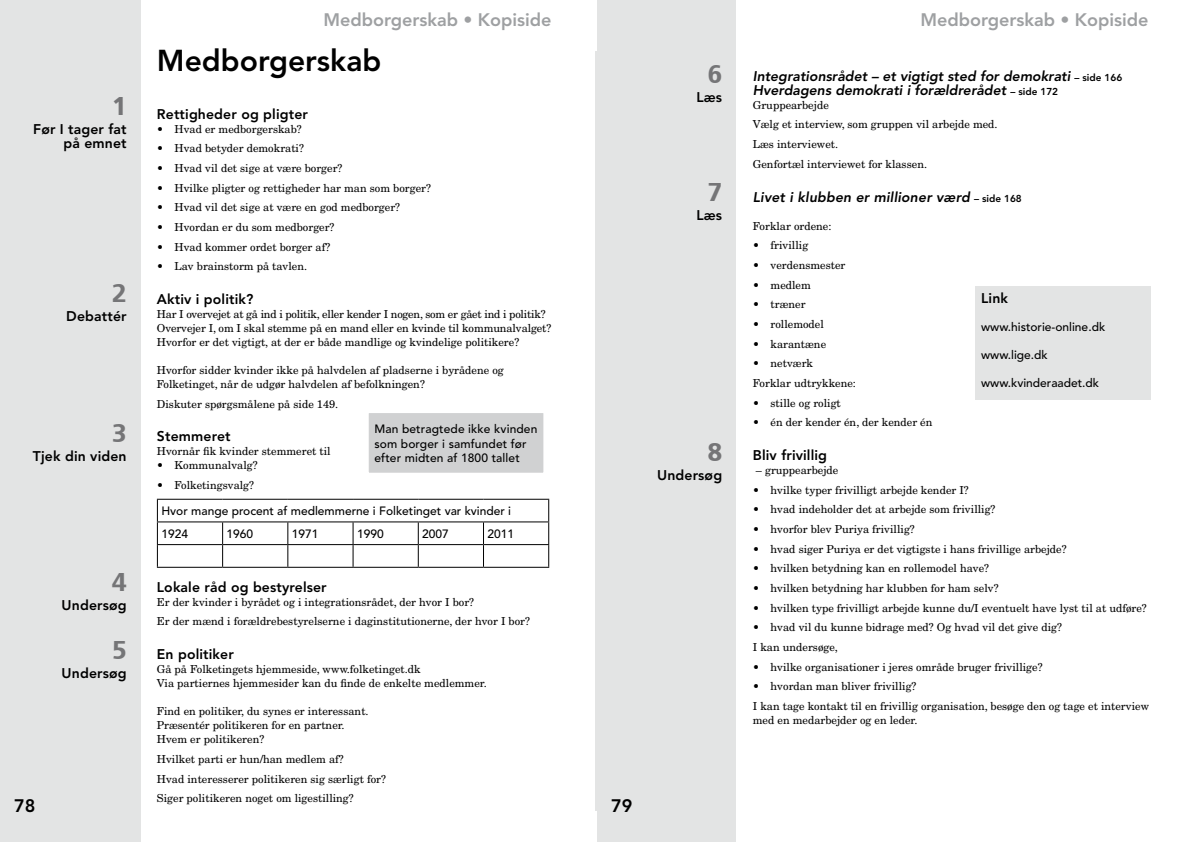
<style>
.page{position:relative;width:1191px;height:842px;background:#fff}
.page>*{position:absolute;margin:0;border:0;box-sizing:border-box;transform-origin:0 0}
.t1{font:800 30px "Avenir";color:#000}
.t2{font:24px "Charcoal CY";color:#757577}
.t3{font:800 18px "Avenir";color:#9ea0a2}
.t4{font:800 18px "Avenir";color:#000}
.t5{font:800 14px/14px "Avenir";letter-spacing:.01em;color:#000;text-align:right}
.t6{font:italic 800 14px/14px "Avenir";color:#000}
.t7{font:500 12px/14px "Avenir";color:#000}
.t8{font:11px/19.7px "New Century Schlbk";color:#000}
.s1{font-style:normal;font-size:10px}
</style>
<div class="page">
<div style="left:597px;top:0;width:139px;height:842px;background:#e3e4e4"></div>
<div style="left:0;top:0;width:140px;height:842px;background:#e3e4e4"></div>
<hr style="left:157px;top:499px;width:66px;height:1px;background:#000">
<hr style="left:223px;top:499px;width:65px;height:1px;background:#000">
<hr style="left:288px;top:499px;width:65px;height:1px;background:#000">
<hr style="left:353px;top:499px;width:65px;height:1px;background:#000">
<hr style="left:418px;top:499px;width:65px;height:1px;background:#000">
<hr style="left:483px;top:499px;width:66px;height:1px;background:#000">
<hr style="left:157px;top:521px;width:66px;height:1px;background:#000">
<hr style="left:223px;top:521px;width:65px;height:1px;background:#000">
<hr style="left:288px;top:521px;width:65px;height:1px;background:#000">
<hr style="left:353px;top:521px;width:65px;height:1px;background:#000">
<hr style="left:418px;top:521px;width:65px;height:1px;background:#000">
<hr style="left:483px;top:521px;width:66px;height:1px;background:#000">
<hr style="left:157px;top:544px;width:66px;height:1px;background:#000">
<svg style="left:157px;top:500px;width:1px;height:67px"></svg>
<hr style="left:223px;top:544px;width:65px;height:1px;background:#000">
<svg style="left:222px;top:522px;width:1px;height:45px"></svg>
<hr style="left:288px;top:544px;width:65px;height:1px;background:#000">
<svg style="left:287px;top:522px;width:1px;height:45px"></svg>
<hr style="left:353px;top:544px;width:65px;height:1px;background:#000">
<svg style="left:352px;top:522px;width:1px;height:45px"></svg>
<hr style="left:418px;top:544px;width:65px;height:1px;background:#000">
<svg style="left:418px;top:522px;width:1px;height:45px"></svg>
<hr style="left:483px;top:544px;width:66px;height:1px;background:#000">
<svg style="left:483px;top:522px;width:1px;height:45px"></svg>
<svg style="left:548px;top:500px;width:1px;height:67px"></svg>
<hr style="left:157px;top:567px;width:66px;height:1px;background:#000">
<hr style="left:223px;top:567px;width:65px;height:1px;background:#000">
<hr style="left:288px;top:567px;width:65px;height:1px;background:#000">
<hr style="left:353px;top:567px;width:65px;height:1px;background:#000">
<hr style="left:418px;top:567px;width:65px;height:1px;background:#000">
<hr style="left:483px;top:567px;width:66px;height:1px;background:#000">
<div style="left:368px;top:412px;width:176px;height:62px;background:#d0d1d2"></div>
<div style="left:367px;top:411px;width:178px;height:64px;border:2px solid #fff"></div>
<div style="left:595px;top:51px;width:135px;height:759px;background:#e3e4e4"></div>
<div style="left:975px;top:286px;width:176px;height:114px;background:#e3e4e4"></div>
<h3 class="t3" style="left:323px;top:9px;width:230px">Medborgerskab • Kopiside</h3>
<h3 class="t3" style="left:920px;top:9px;width:230px">Medborgerskab • Kopiside</h3>
<h2 class="t2" style="left:112px;top:91px;width:16px">1</h2>
<p class="t5" style="left:33px;top:122px;width:95px">Før I tager fat på emnet</p>
<h2 class="t2" style="left:112px;top:278px;width:16px">2</h2>
<p class="t5" style="left:66px;top:309px;width:62px">Debattér</p>
<h2 class="t2" style="left:112px;top:418px;width:16px">3</h2>
<p class="t5" style="left:33px;top:449px;width:95px">Tjek din viden</p>
<h1 class="t1" style="left:157px;top:43px;width:226px">Medborgerskab</h1>
<p class="t5" style="left:157px;top:107px;width:153px">Rettigheder og pligter</p>
<p class="t8" style="left:157px;top:119px;width:146px">• Hvad er medborgerskab?</p>
<p class="t8" style="left:157px;top:139px;width:149px">• Hvad betyder demokrati?</p>
<p class="t8" style="left:157px;top:158px;width:187px">• Hvad vil det sige at være borger?</p>
<p class="t8" style="left:157px;top:178px;width:275px">• Hvilke pligter og rettigheder har man som borger?</p>
<p class="t8" style="left:157px;top:198px;width:245px">• Hvad vil det sige at være en god medborger?</p>
<p class="t8" style="left:157px;top:217px;width:179px">• Hvordan er du som medborger?</p>
<p class="t8" style="left:157px;top:237px;width:175px">• Hvad kommer ordet borger af?</p>
<p class="t8" style="left:157px;top:257px;width:152px">• Lav brainstorm på tavlen.</p>
<p class="t5" style="left:157px;top:292px;width:98px">Aktiv i politik?</p>
<p class="t8" style="left:157px;top:307px;width:396px;line-height:14px">Har I overvejet at gå ind i politik, eller kender I nogen, som er gået ind i politik?<br>Overvejer I, om I skal stemme på en mand eller en kvinde til kommunalvalget?<br>Hvorfor er det vigtigt, at der er både mandlige og kvindelige politikere?</p>
<p class="t8" style="left:157px;top:363px;width:348px;line-height:14px">Hvorfor sidder kvinder ikke på halvdelen af pladserne i byrådene og<br>Folketinget, når de udgør halvdelen af befolkningen?</p>
<p class="t8" style="left:157px;top:394px;width:183px">Diskuter spørgsmålene på side 149.</p>
<p class="t5" style="left:157px;top:429px;width:75px">Stemmeret</p>
<p class="t8" style="left:157px;top:442px;width:175px">Hvornår fik kvinder stemmeret til</p>
<p class="t8" style="left:157px;top:456px;width:102px">• Kommunalvalg?</p>
<p class="t8" style="left:157px;top:475px;width:99px">• Folketingsvalg?</p>
<p class="t7" style="left:161px;top:500px;width:351px;line-height:22.7px">Hvor mange procent af medlemmerne i Folketinget var kvinder i<br>1924</p>
<p class="t7" style="left:374px;top:423px;width:164px">Man betragtede ikke kvinden som borger i samfundet før efter midten af 1800 tallet</p>
<p class="t7" style="left:227px;top:527px;width:28px">1960</p>
<p class="t7" style="left:292px;top:527px;width:28px">1971</p>
<p class="t7" style="left:357px;top:527px;width:28px">1990</p>
<p class="t7" style="left:422px;top:527px;width:28px">2007</p>
<p class="t7" style="left:487px;top:527px;width:28px">2011</p>
<h2 class="t2" style="left:112px;top:567px;width:16px">4</h2>
<p class="t5" style="left:62px;top:598px;width:67px">Undersøg</p>
<h2 class="t2" style="left:112px;top:635px;width:16px">5</h2>
<p class="t5" style="left:62px;top:666px;width:67px">Undersøg</p>
<p class="t5" style="left:157px;top:580px;width:171px">Lokale råd og bestyrelser</p>
<p class="t8" style="left:157px;top:592px;width:374px">Er der kvinder i byrådet og i integrationsrådet, der hvor I bor?<br>Er der mænd i forældrebestyrelserne i daginstitutionerne, der hvor I bor?</p>
<p class="t5" style="left:157px;top:647px;width:79px">En politiker</p>
<p class="t8" style="left:157px;top:662px;width:331px;line-height:14px">Gå på Folketingets hjemmeside, www.folketinget.dk<br>Via partiernes hjemmesider kan du finde de enkelte medlemmer.</p>
<p class="t8" style="left:157px;top:704px;width:213px;line-height:14px">Find en politiker, du synes er interessant.<br>Præsentér politikeren for en partner.<br>Hvem er politikeren?</p>
<p class="t8" style="left:157px;top:749px;width:230px">Hvilket parti er hun/han medlem af?<br>Hvad interesserer politikeren sig særligt for?<br>Siger politikeren noget om ligestilling?</p>
<h3 class="t4" style="left:14px;top:795px;width:23px">78</h3>
<h3 class="t4" style="left:611px;top:795px;width:23px">79</h3>
<h2 class="t2" style="left:707px;top:59px;width:16px">6</h2>
<p class="t5" style="left:696px;top:90px;width:27px">Læs</p>
<h2 class="t2" style="left:707px;top:177px;width:16px">7</h2>
<p class="t5" style="left:696px;top:208px;width:27px">Læs</p>
<h2 class="t2" style="left:707px;top:437px;width:16px">8</h2>
<p class="t5" style="left:657px;top:468px;width:67px">Undersøg</p>
<p class="t6" style="left:753px;top:69px;width:371px">Integrationsrådet – et vigtigt sted for demokrati <span class="s1">– side 166<br></span>Hverdagens demokrati i forældrerådet <span class="s1">– side 172</span></p>
<p class="t8" style="left:753px;top:95px;width:246px">Gruppearbejde<br>Vælg et interview, som gruppen vil arbejde med.<br>Læs interviewet.<br>Genfortæl interviewet for klassen.</p>
<p class="t6" style="left:753px;top:190px;width:270px">Livet i klubben er millioner værd <span class="s1">– side 168</span></p>
<p class="t8" style="left:753px;top:216px;width:80px">Forklar ordene:</p>
<p class="t8" style="left:753px;top:235px;width:57px">• frivillig</p>
<p class="t8" style="left:753px;top:255px;width:94px">• verdensmester</p>
<p class="t8" style="left:753px;top:275px;width:60px">• medlem</p>
<p class="t8" style="left:753px;top:294px;width:54px">• træner</p>
<p class="t8" style="left:753px;top:314px;width:73px">• rollemodel</p>
<p class="t8" style="left:753px;top:334px;width:75px">• karantæne</p>
<p class="t8" style="left:753px;top:353px;width:105px">• netværk<br>Forklar udtrykkene:</p>
<p class="t8" style="left:753px;top:393px;width:89px">• stille og roligt</p>
<p class="t8" style="left:753px;top:412px;width:181px">• én der kender én, der kender én</p>
<p class="t5" style="left:753px;top:448px;width:76px">Bliv frivillig</p>
<p class="t8" style="left:756px;top:460px;width:84px">– gruppearbejde</p>
<p class="t8" style="left:753px;top:480px;width:217px">• hvilke typer frivilligt arbejde kender I?</p>
<p class="t8" style="left:753px;top:499px;width:244px">• hvad indeholder det at arbejde som frivillig?</p>
<p class="t8" style="left:753px;top:519px;width:163px">• hvorfor blev Puriya frivillig?</p>
<p class="t8" style="left:753px;top:539px;width:315px">• hvad siger Puriya er det vigtigste i hans frivillige arbejde?</p>
<p class="t8" style="left:753px;top:558px;width:238px">• hvilken betydning kan en rollemodel have?</p>
<p class="t8" style="left:753px;top:578px;width:247px">• hvilken betydning har klubben for ham selv?</p>
<p class="t8" style="left:753px;top:598px;width:395px">• hvilken type frivilligt arbejde kunne du/I eventuelt have lyst til at udføre?</p>
<p class="t8" style="left:753px;top:617px;width:311px">• hvad vil du kunne bidrage med? Og hvad vil det give dig?<br>I kan undersøge,</p>
<p class="t8" style="left:753px;top:657px;width:291px">• hvilke organisationer i jeres område bruger frivillige?</p>
<p class="t8" style="left:753px;top:676px;width:398px">• hvordan man bliver frivillig?<br>I kan tage kontakt til en frivillig organisation, besøge den og tage et interview</p>
<p class="t8" style="left:753px;top:710px;width:166px">med en medarbejder og en leder.</p>
<p class="t5" style="left:981px;top:291px;width:28px">Link</p>
<p class="t7" style="left:981px;top:320px;width:126px">www.historie-online.dk</p>
<p class="t7" style="left:981px;top:348px;width:68px">www.lige.dk</p>
<p class="t7" style="left:981px;top:376px;width:120px">www.kvinderaadet.dk</p>
</div>
